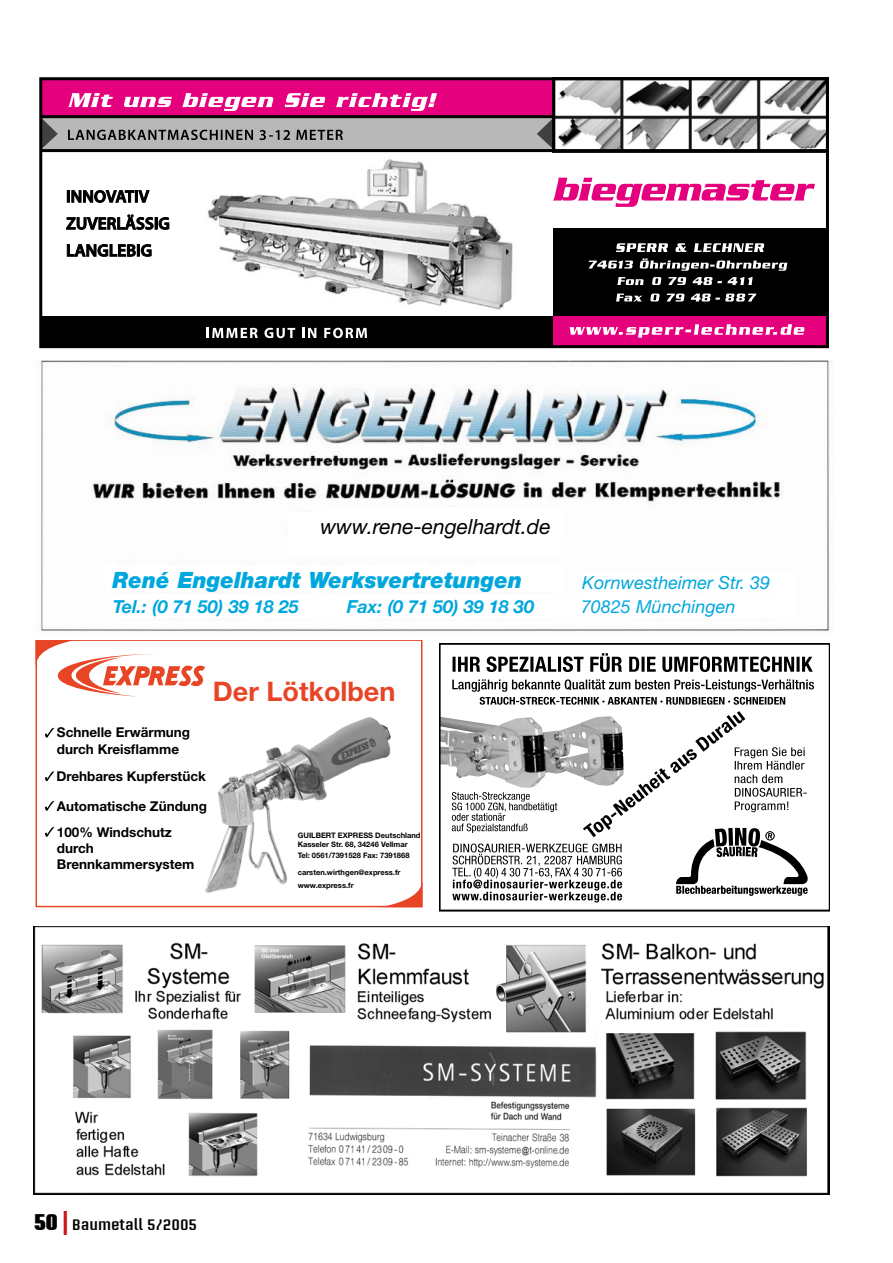
<style>
.page{position:relative;width:893px;height:1263px;background:#fff}
.page>*{position:absolute;margin:0;border:0;box-sizing:border-box;transform-origin:0 0}
.t1{font:700 27px "Helvetica Neue LT Std";color:#e84527}
.t2{font:italic 900 22.5px "Helvetica Neue";color:#00a7dd;scale:.96 1}
.t3{font:italic 21px "Helvetica Neue";color:#000}
.t4{font:italic 700 18px "Helvetica Neue";color:#00a7dd}
.t5{font:italic 18px "Helvetica Neue";color:#00a7dd}
.t6{font:600 15px "Briem Akademi Std";color:#000}
.t7{font:700 13.5px/16.2px "Helvetica Neue LT Std";color:#000}
.t8{font:700 7.5px/9px "Helvetica Neue LT Std";color:#000}
.s1{font-weight:900;font-size:22.5px}
.s2{font-size:24px;color:#cd1316}
</style>
<div class="page">
<svg style="left:39px;top:77px;width:790px;height:272px"></svg>
<svg style="left:616px;top:243px;width:52px;height:9px"></svg>
<svg style="left:675px;top:243px;width:12px;height:9px"></svg>
<svg style="left:694px;top:243px;width:70px;height:9px"></svg>
<svg style="left:589px;top:261px;width:44px;height:7px"></svg>
<svg style="left:640px;top:258px;width:148px;height:13px"></svg>
<svg style="left:617px;top:277px;width:27px;height:8px"></svg>
<svg style="left:652px;top:277px;width:9px;height:8px"></svg>
<svg style="left:668px;top:277px;width:18px;height:8px"></svg>
<svg style="left:693px;top:277px;width:60px;height:8px"></svg>
<svg style="left:616px;top:294px;width:26px;height:7px"></svg>
<svg style="left:650px;top:294px;width:10px;height:7px"></svg>
<svg style="left:667px;top:294px;width:18px;height:7px"></svg>
<svg style="left:691px;top:294px;width:65px;height:7px"></svg>
<img style="left:38px;top:360px;width:792px;height:271px">
<div style="left:288px;top:512px;width:42px;height:43px;background:#fff"></div>
<div style="left:328px;top:507px;width:233px;height:48px;background:#fff"></div>
<div style="left:308px;top:513px;width:255px;height:26px;background:#fff"></div>
<div style="left:113px;top:594px;width:682px;height:23px;background:#fff"></div>
<div style="left:582px;top:571px;width:215px;height:21px;background:#fff"></div>
<div style="left:105px;top:565px;width:457px;height:27px;background:#fff"></div>
<svg style="left:439px;top:643px;width:390px;height:268px"></svg>
<svg style="left:452px;top:711px;width:356px;height:191px"></svg>
<img style="left:34px;top:926px;width:795px;height:268px">
<svg style="left:36px;top:640px;width:386px;height:267px"></svg>
<svg style="left:36px;top:640px;width:169px;height:57px"></svg>
<svg style="left:45px;top:827px;width:9px;height:10px"></svg>
<svg style="left:45px;top:801px;width:9px;height:10px"></svg>
<svg style="left:45px;top:771px;width:9px;height:10px"></svg>
<svg style="left:45px;top:728px;width:9px;height:9px"></svg>
<h3 class="t3" style="left:320px;top:514px;width:232px">www.rene-engelhardt.de</h3>
<h2 class="t2" style="left:113px;top:566px;width:428px">René Engelhardt Werksvertretungen</h2>
<h3 class="t5" style="left:582px;top:572px;width:190px">Kornwestheimer Str. 39</h3>
<h3 class="t4" style="left:113px;top:595px;width:187px">Tel.: (0 71 50) 39 18 25</h3>
<h3 class="t4" style="left:347px;top:595px;width:189px">Fax: (0 71 50) 39 18 30</h3>
<h3 class="t5" style="left:581px;top:595px;width:156px">70825 Münchingen</h3>
<h1 class="t1" style="left:213px;top:675px;width:184px">Der Lötkolben</h1>
<h3 class="t7" style="left:57px;top:724px;width:135px">Schnelle Erwärmung durch Kreisflamme</h3>
<h3 class="t7" style="left:56px;top:761px;width:152px;line-height:29.7px">Drehbares Kupferstück<br>Automatische Zündung</h3>
<h3 class="t7" style="left:57px;top:824px;width:139px">100% Windschutz durch<br>Brennkammersystem</h3>
<p class="t8" style="left:298px;top:830px;width:124px">GUILBERT EXPRESS Deutschland<br>Kasseler Str. 68, 34246 Vellmar</p>
<p class="t8" style="left:298px;top:851px;width:113px">Tel: 0561/7391528 Fax: 7391868</p>
<p class="t8" style="left:298px;top:865px;width:104px;line-height:13.5px">carsten.wirthgen@express.fr www.express.fr</p>
<h3 class="t6" style="left:34px;top:1216px;width:165px"><span class="s1">50</span> <span class="s2">|</span> Baumetall 5/2005</h3>
</div>
